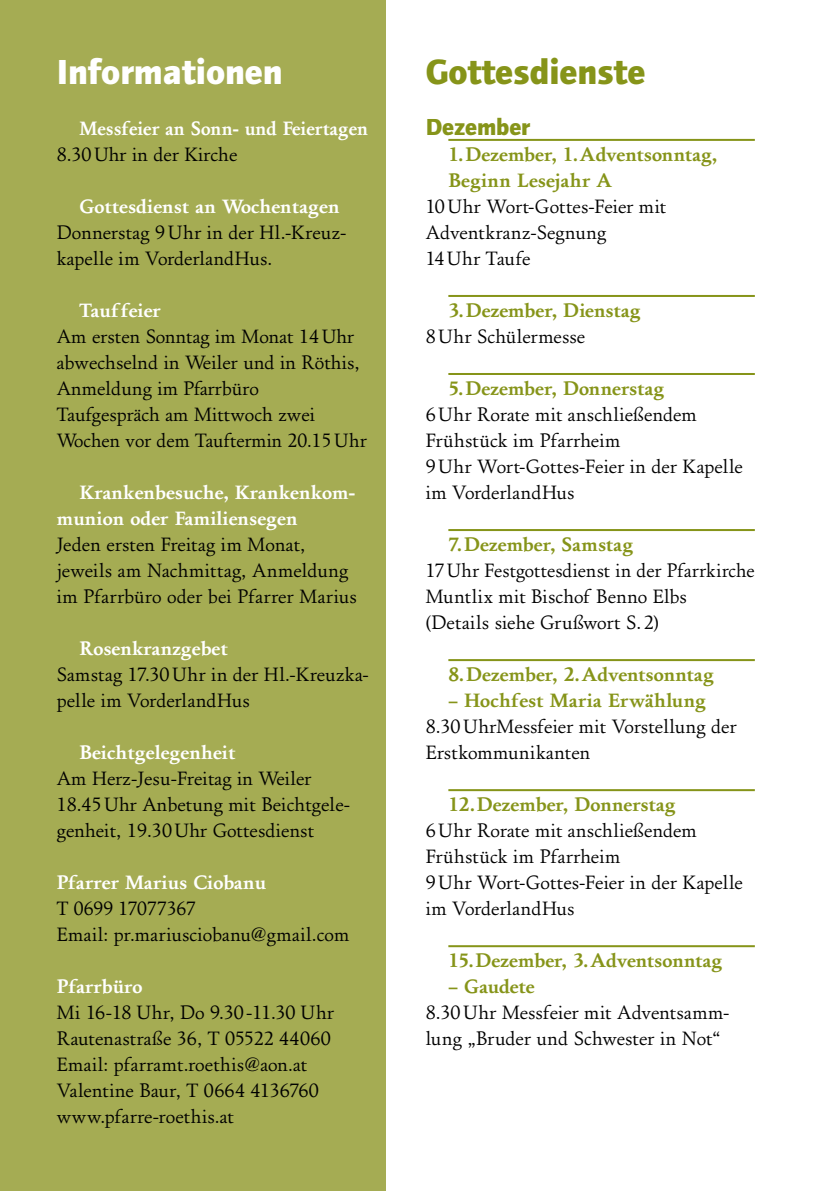
<style>
.page{position:relative;width:840px;height:1191px;background:#fff}
.page>*{position:absolute;margin:0;border:0;box-sizing:border-box;transform-origin:0 0}
.t1{font:700 36px "Foundry Journal";color:#fff}
.t2{font:700 36px "Foundry Journal";color:#869419}
.t3{font:700 24px "Foundry Journal";color:#869419}
.t4{font:20px/26px "Foundry Old Style";color:#000}
.t5{font:700 20px/26px "Foundry Old Style";letter-spacing:.005em;color:#869419}
.t6{font:700 20px/26px "Foundry Old Style";color:#fff}
.t7{font:700 20px "Foundry Old Style";color:#fff;scale:.95 1}
</style>
<div class="page">
<div style="left:0;top:0;width:386px;height:1191px;background:#a5ac53"></div>
<hr style="left:448px;top:139px;width:306px;height:2px;background:#869419">
<hr style="left:448px;top:295px;width:306px;height:2px;background:#869419">
<hr style="left:448px;top:373px;width:306px;height:2px;background:#869419">
<hr style="left:448px;top:529px;width:306px;height:2px;background:#869419">
<hr style="left:448px;top:659px;width:306px;height:2px;background:#869419">
<hr style="left:448px;top:789px;width:306px;height:2px;background:#869419">
<hr style="left:448px;top:945px;width:306px;height:2px;background:#869419">
<h1 class="t1" style="left:57px;top:50px;width:227px">Informationen</h1>
<p class="t7" style="left:79px;top:116px;width:305px">Messfeier an Sonn- und Feiertagen</p>
<p class="t4" style="left:57px;top:141px;width:182px">8.30Uhr in der Kirche</p>
<p class="t6" style="left:79px;top:193px;width:262px">Gottesdienst an Wochentagen</p>
<p class="t4" style="left:57px;top:219px;width:291px">Donnerstag 9Uhr in der Hl.-Kreuz&shy;kapelle im VorderlandHus.</p>
<p class="t6" style="left:79px;top:297px;width:83px">Tauffeier</p>
<p class="t4" style="left:57px;top:323px;width:311px">Am ersten Sonntag im Monat 14Uhr abwechselnd in Weiler und in Röthis,<br>Anmeldung im Pfarrbüro<br>Taufgespräch am Mittwoch zwei<br>Wochen vor dem Tauftermin 20.15Uhr</p>
<p class="t6" style="left:57px;top:479px;width:299px;text-indent:23px">Krankenbesuche, Krankenkom&shy;munion oder Familiensegen</p>
<p class="t4" style="left:57px;top:531px;width:301px">Jeden ersten Freitag im Monat, jeweils am Nachmittag, Anmeldung im Pfarrbüro oder bei Pfarrer Marius</p>
<p class="t6" style="left:79px;top:635px;width:150px">Rosenkranzgebet</p>
<p class="t4" style="left:57px;top:661px;width:313px">Samstag 17.30Uhr in der Hl.-Kreuzka&shy;pelle im VorderlandHus</p>
<p class="t6" style="left:79px;top:739px;width:157px">Beichtgelegenheit</p>
<p class="t4" style="left:57px;top:765px;width:295px">Am Herz-Jesu-Freitag in Weiler<br>18.45Uhr Anbetung mit Beichtgele&shy;genheit, 19.30Uhr Gottesdienst</p>
<p class="t6" style="left:57px;top:869px;width:211px">Pfarrer Marius Ciobanu</p>
<p class="t4" style="left:57px;top:895px;width:294px">T 0699 17077367<br>Email: pr.mariusciobanu@gmail.com</p>
<p class="t6" style="left:57px;top:973px;width:87px">Pfarrbüro</p>
<p class="t4" style="left:57px;top:999px;width:279px">Mi 16-18 Uhr, Do 9.30-11.30 Uhr<br>Rautenastraße 36, T 05522 44060<br>Email: pfarramt.roethis@aon.at<br>Valentine Baur, T 0664 4136760 www.pfarre-roethis.at</p>
<h1 class="t2" style="left:425px;top:50px;width:221px">Gottesdienste</h1>
<p class="t3" style="left:425px;top:113px;width:106px">Dezember</p>
<p class="t5" style="left:448px;top:141px;width:270px">1.Dezember, 1.Adventsonntag,<br>Beginn Lesejahr A</p>
<p class="t4" style="left:425px;top:193px;width:242px">10Uhr Wort-Gottes-Feier mit<br>Adventkranz-Segnung<br>14Uhr Taufe</p>
<p class="t5" style="left:448px;top:297px;width:194px">3.Dezember, Dienstag</p>
<p class="t4" style="left:425px;top:323px;width:161px">8Uhr Schülermesse</p>
<p class="t5" style="left:448px;top:375px;width:217px">5.Dezember, Donnerstag</p>
<p class="t4" style="left:425px;top:401px;width:318px">6Uhr Rorate mit anschließendem<br>Frühstück im Pfarrheim<br>9Uhr Wort-Gottes-Feier in der Kapelle im VorderlandHus</p>
<p class="t5" style="left:448px;top:531px;width:186px">7.Dezember, Samstag</p>
<p class="t4" style="left:425px;top:557px;width:330px">17Uhr Festgottesdienst in der Pfarrkirche<br>Muntlix mit Bischof Benno Elbs (Details siehe Grußwort S.2)</p>
<p class="t5" style="left:448px;top:661px;width:267px">8.Dezember, 2.Adventsonntag</p>
<p class="t5" style="left:448px;top:687px;width:259px">– Hochfest Maria Erwählung</p>
<p class="t4" style="left:425px;top:713px;width:312px">8.30UhrMessfeier mit Vorstellung der<br>Erstkommunikanten</p>
<p class="t5" style="left:448px;top:791px;width:229px">12.Dezember, Donnerstag</p>
<p class="t4" style="left:425px;top:817px;width:318px">6Uhr Rorate mit anschließendem<br>Frühstück im Pfarrheim<br>9Uhr Wort-Gottes-Feier in der Kapelle im VorderlandHus</p>
<p class="t5" style="left:448px;top:947px;width:275px">15.Dezember, 3.Adventsonntag</p>
<p class="t5" style="left:448px;top:973px;width:88px">– Gaudete</p>
<p class="t4" style="left:425px;top:999px;width:305px">8.30Uhr Messfeier mit Adventsamm&shy;lung „Bruder und Schwester in Not“</p>
</div>
